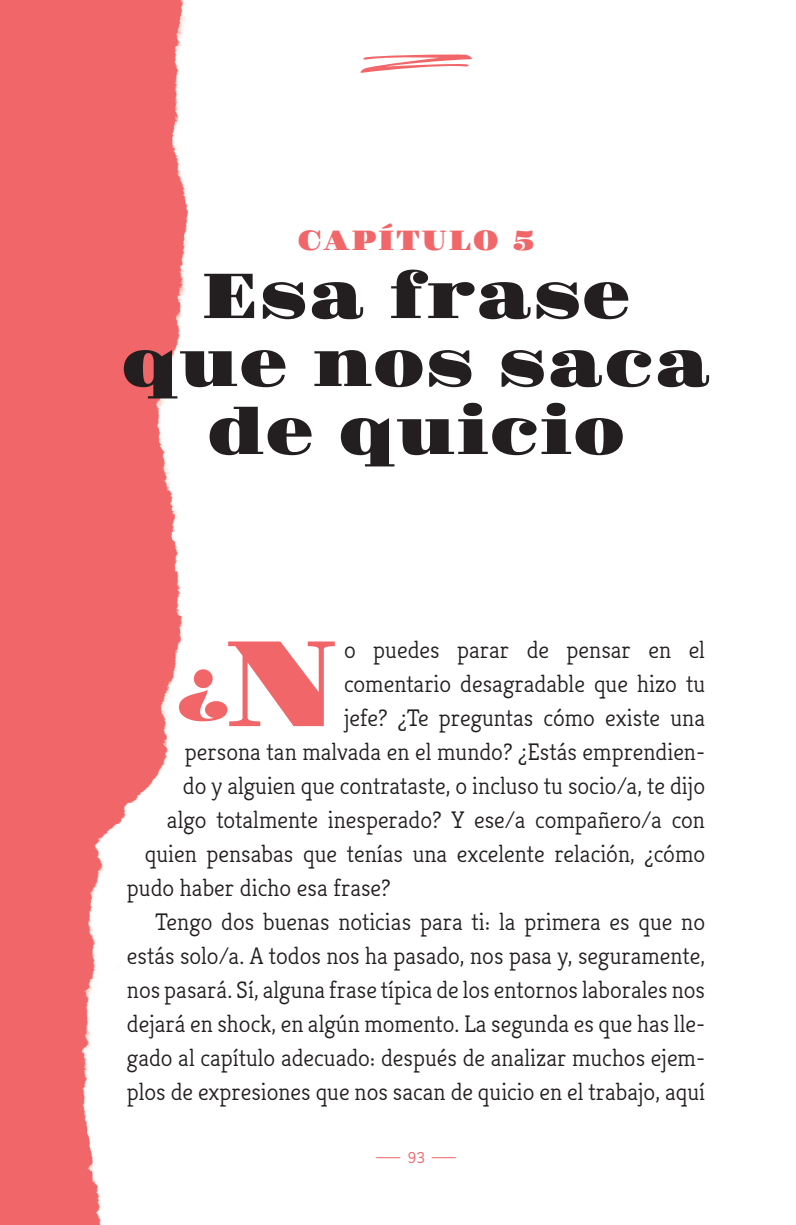
<style>
.page{position:relative;width:796px;height:1225px;background:#fff}
.page>*{position:absolute;margin:0;border:0;box-sizing:border-box;transform-origin:0 0}
.t1{font:71.4px "Gravitas One";color:#f16669}
.t2{font:64px/68px "Gravitas One";color:#231f20;text-align:center}
.t3{font:28px "Gravitas One";letter-spacing:.05em;color:#f16669}
.t4{font:300 24px "Kreon";color:#231f20}
.t5{font:300 16px "Kreon";color:#f16669;scale:2.5 1}
.s1{font-size:122.2px}
</style>
<div class="page">
<svg style="left:360px;top:54px;width:112px;height:19px"></svg>
<img style="left:2px;top:0;width:186px;height:1225px">
<hr style="left:0;top:0;width:2px;height:1225px;background:#f16669">
<p class="t3" style="left:297px;top:224px;width:239px">CAPÍTULO 5</p>
<h2 class="t2" style="left:121px;top:264px;width:592px">Esa frase que nos saca de quicio</h2>
<h1 class="t1" style="left:176px;top:638px;width:163px">¿<span class="s1">N</span></h1>
<p class="t4" style="left:344px;top:636px;width:362px">o puedes parar de pensar en el</p>
<p class="t4" style="left:344px;top:670px;width:362px">comentario desagradable que hizo tu</p>
<p class="t4" style="left:344px;top:704px;width:362px">jefe? ¿Te preguntas cómo existe una</p>
<p class="t4" style="left:185px;top:738px;width:522px">persona tan malvada en el mundo? ¿Estás emprendien-</p>
<p class="t4" style="left:183px;top:773px;width:524px">do y alguien que contrataste, o incluso tu socio/a, te dijo</p>
<p class="t4" style="left:167px;top:807px;width:539px">algo totalmente inesperado? Y ese/a compañero/a con</p>
<p class="t4" style="left:145px;top:841px;width:562px">quien pensabas que tenías una excelente relación, ¿cómo</p>
<p class="t4" style="left:127px;top:875px;width:265px">pudo haber dicho esa frase?</p>
<p class="t4" style="left:155px;top:909px;width:551px">Tengo dos buenas noticias para ti: la primera es que no</p>
<p class="t4" style="left:127px;top:943px;width:580px">estás solo/a. A todos nos ha pasado, nos pasa y, seguramente,</p>
<p class="t4" style="left:127px;top:977px;width:580px">nos pasará. Sí, alguna frase típica de los entornos laborales nos</p>
<p class="t4" style="left:127px;top:1011px;width:579px">dejará en shock, en algún momento. La segunda es que has lle-</p>
<p class="t4" style="left:127px;top:1045px;width:579px">gado al capítulo adecuado: después de analizar muchos ejem-</p>
<p class="t4" style="left:127px;top:1079px;width:579px">plos de expresiones que nos sacan de quicio en el trabajo, aquí</p>
<p class="t5" style="left:374px;top:1149px;width:35px">— 93 —</p>
</div>
